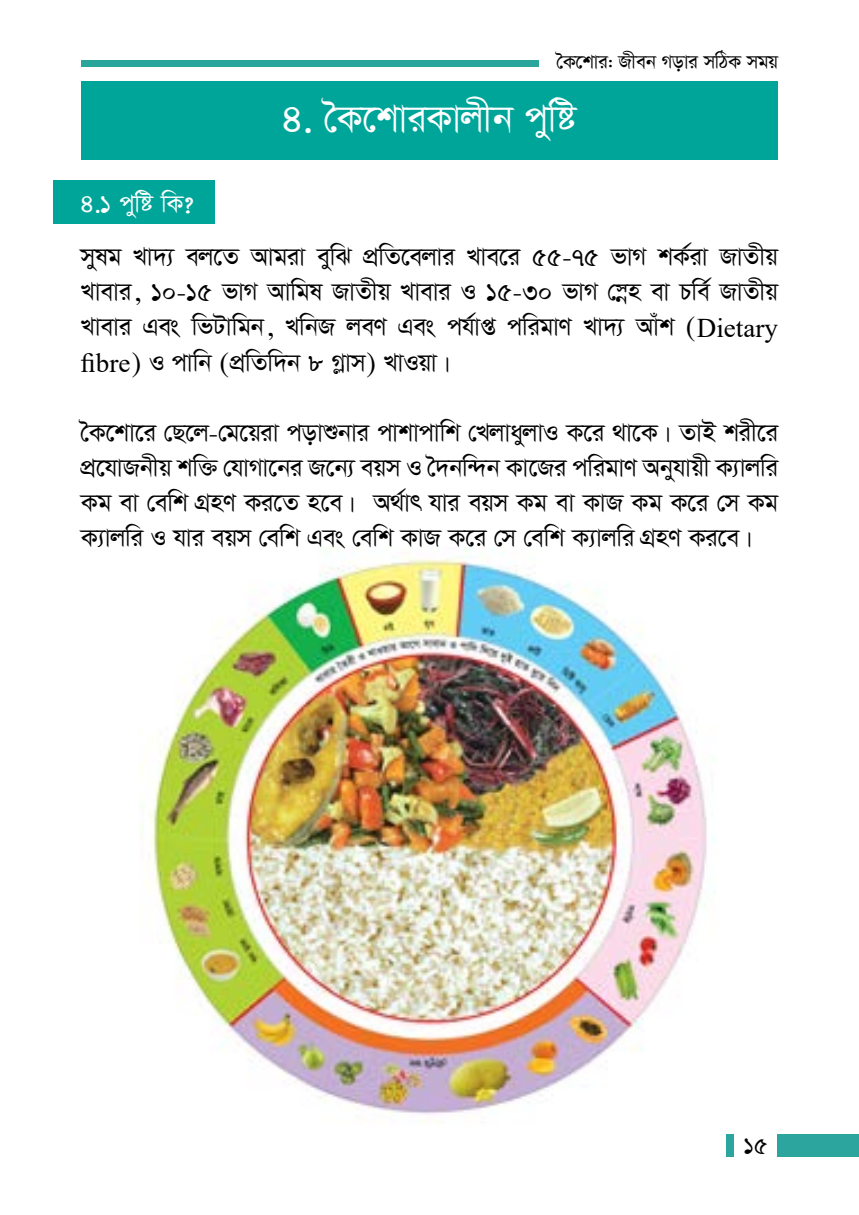
<style>
.page{position:relative;width:859px;height:1215px;background:#fff}
.page>*{position:absolute;margin:0;border:0;box-sizing:border-box;transform-origin:0 0}
.t1{font:45px "Sutonny MJ";color:#fff}
.t2{font:29.25px/35.1px "Sutonny MJ";color:#000;text-align:justify}
.t3{font:29.25px "Sutonny MJ";color:#fff}
.t4{font:27px "Sutonny MJ";color:#000}
.t5{font:22.5px "Sutonny MJ";color:#000}
.s1{font-family:"Times New Roman";font-size:27px}
</style>
<div class="page">
<div style="left:82px;top:60px;width:457px;height:6px;background:#2aa59c"></div>
<div style="left:778px;top:1134px;width:81px;height:23px;background:#2ba59d"></div>
<div style="left:726px;top:1134px;width:7px;height:23px;background:#2ba59d"></div>
<img style="left:139px;top:548px;width:568px;height:575px">
<div style="left:53px;top:180px;width:162px;height:44px;background:#00a59a"></div>
<div style="left:81px;top:81px;width:697px;height:79px;background:#00a59a"></div>
<p class="t5" style="left:557px;top:49px;width:222px">ˆK‡KVI: RXEB MOVI MWVK MGQ</p>
<h1 class="t1" style="left:282px;top:94px;width:295px">4. ˆK‡KVIKVJXB CYWÓ</h1>
<p class="t3" style="left:81px;top:188px;width:114px">4.1 CYWÓ WK?</p>
<p class="t2" style="left:81px;top:241px;width:698px">MYLG LV`¨ EJ‡Z AVGIV EYWS CÖWZ‡EJVI LVE‡I 55-75 FVM KK©IV RVZXQ LVEVI, 10-15 FVM AVWGL RVZXQ LVEVI I 15-30 FVM †¯ŒN EV PWE©RVZXQ LVEVI GES WFUVWGB, LWBR JEY GES CH©Vß CWIGVY LV`¨ AVUK (<span class="s1">Dietary fibre</span>) I CVWB (CÖWZW`B 8 MØVM) LVIQV|</p>
<p class="t2" style="left:81px;top:416px;width:698px">ˆK‡KV‡I †Q‡J-†G‡QIV COVÏBVI CVKVCVWK †LJVAYJVI K‡I _V‡K| ZVB KIX‡I CÖ‡HVRBXQ KW³ †HVMV‡BI R‡B¨ EQM I ˆ`BW›`B KV‡RI CWIGVY ABYHVQX K¨VJWI KG EV †EWK MÖNY KI‡Z N‡E| A_©VR HVI EQM KG EV KVR KG K‡I †M KG K¨VJWI I HVI EQM †EWK GES †EWK KVR K‡I †M †EWK K¨VJWI MÖNY KI‡E|</p>
<p class="t4" style="left:743px;top:1131px;width:26px">15</p>
</div>
